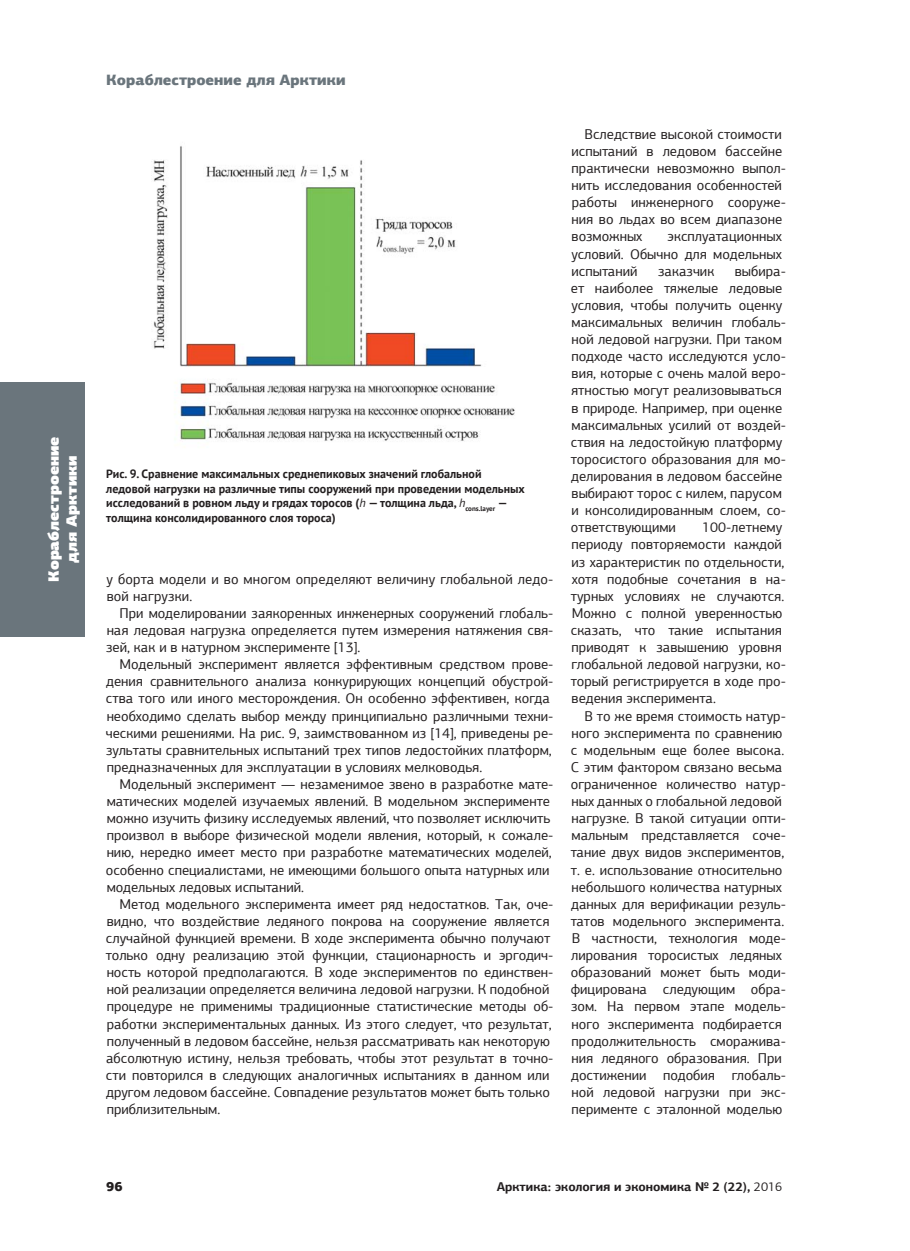
<style>
.page{position:relative;width:910px;height:1251px;background:#fff}
.page>*{position:absolute;margin:0;border:0;box-sizing:border-box;transform-origin:0 0}
.t1{font:900 15px/18px "PF Agora Sans Pro";color:#fff;text-align:center}
.t2{font:900 15px "PF Agora Sans Pro";color:#6a757c}
.t3{font:14.25px/17.1px "PF Agora Sans Pro";color:#231f20}
.t4{font:900 13.5px "PF Agora Sans Pro";color:#231f20}
.t5{font:700 12.75px "PF Agora Sans Pro";color:#231f20}
.t6{font:700 12px/14.4px "PT Sans";color:#231f20}
.s1{font-weight:400;font-style:italic}
.s2{font-weight:400}
</style>
<div class="page">
<div style="left:0;top:382px;width:85px;height:254px;background:#6a757c"></div>
<img style="left:153px;top:146px;width:362px;height:295px">
<p class="t1" style="left:46px;top:581px;width:147px;rotate:-90deg">Кораблестроение для Арктики</p>
<p class="t2" style="left:106px;top:74px;width:241px">Кораблестроение для Арктики</p>
<p class="t6" style="left:106px;top:466px;width:420px">Рис. 9. Сравнение максимальных среднепиковых значений глобальной ледовой нагрузки на различные типы сооружений при проведении модельных исследований в ровном льду и грядах торосов (<span class="s1">h</span> — толщина льда, <span class="s1">h</span><sub>cons.layer</sub> — толщина консолидированного слоя тороса)</p>
<p class="t3" style="left:106px;top:571px;width:448px">у борта модели и во многом определяют величину глобальной ледо&shy;вой нагрузки.</p>
<p class="t3" style="left:106px;top:605px;width:449px;text-align:justify;text-indent:13px">При моделировании заякоренных инженерных сооружений глобаль&shy;ная ледовая нагрузка определяется путем измерения натяжения свя&shy;зей, как и в натурном эксперименте [13].</p>
<p class="t3" style="left:106px;top:657px;width:449px;text-indent:14px">Модельный эксперимент является эффективным средством прове&shy;дения сравнительного анализа конкурирующих концепций обустрой&shy;ства того или иного месторождения. Он особенно эффективен, когда необходимо сделать выбор между принципиально различными техни&shy;ческими решениями. На рис. 9, заимствованном из [14], приведены ре&shy;зультаты сравнительных испытаний трех типов ледостойких платформ, предназначенных для эксплуатации в условиях мелководья.</p>
<p class="t3" style="left:106px;top:776px;width:449px;text-indent:14px">Модельный эксперимент — незаменимое звено в разработке мате&shy;матических моделей изучаемых явлений. В модельном эксперименте можно изучить физику исследуемых явлений, что позволяет исключить произвол в выборе физической модели явления, который, к сожале&shy;нию, нередко имеет место при разработке математических моделей, особенно специалистами, не имеющими большого опыта натурных или модельных ледовых испытаний.</p>
<p class="t3" style="left:106px;top:896px;width:449px;text-indent:14px">Метод модельного эксперимента имеет ряд недостатков. Так, оче&shy;видно, что воздействие ледяного покрова на сооружение является случайной функцией времени. В ходе эксперимента обычно получают только одну реализацию этой функции, стационарность и эргодич&shy;ность которой предполагаются. В ходе экспериментов по единствен&shy;ной реализации определяется величина ледовой нагрузки. К подобной процедуре не применимы традиционные статистические методы об&shy;работки экспериментальных данных. Из этого следует, что результат, полученный в ледовом бассейне, нельзя рассматривать как некоторую абсолютную истину, нельзя требовать, чтобы этот результат в точно&shy;сти повторился в следующих аналогичных испытаниях в данном или другом ледовом бассейне. Совпадение результатов может быть только приблизительным.</p>
<p class="t3" style="left:572px;top:127px;width:216px;text-indent:13px">Вследствие высокой стоимости испытаний в ледовом бассейне практически невозможно выпол&shy;нить исследования особенностей работы инженерного сооруже&shy;ния во льдах во всем диапазоне возможных</p>
<p class="t3" style="left:571px;top:229px;width:212px;text-align:justify;text-indent:96px">эксплуатационных условий. Обычно для модельных испытаний</p>
<p class="t3" style="left:571px;top:263px;width:217px;text-indent:164px">выбира&shy;ет наиболее тяжелые ледовые условия, чтобы получить оценку максимальных величин глобаль&shy;ной ледовой нагрузки. При таком подходе часто исследуются усло&shy;вия, которые с очень малой веро&shy;ятностью могут реализовываться в природе. Например, при оценке максимальных усилий от воздей&shy;ствия на ледостойкую платформу торосистого образования для мо&shy;делирования в ледовом бассейне выбирают торос с килем, парусом и консолидированным слоем, со&shy;ответствующими</p>
<p class="t3" style="left:658px;top:263px;width:58px">заказчик</p>
<p class="t3" style="left:571px;top:520px;width:217px;text-indent:131px">100-летнему периоду повторяемости каждой из характеристик по отдельности, хотя подобные сочетания в на&shy;турных условиях не случаются.<br>Можно с полной уверенностью сказать, что такие испытания приводят к завышению уровня глобальной ледовой нагрузки, ко&shy;торый регистрируется в ходе про&shy;ведения эксперимента.</p>
<p class="t3" style="left:571px;top:708px;width:217px;text-indent:14px">В то же время стоимость натур&shy;ного эксперимента по сравнению с модельным еще более высока.<br>С этим фактором связано весьма ограниченное количество натур&shy;ных данных о глобальной ледовой нагрузке. В такой ситуации опти&shy;мальным представляется соче&shy;тание двух видов экспериментов, т. е. использование относительно небольшого количества натурных данных для верификации резуль&shy;татов модельного эксперимента.<br>В частности, технология моде&shy;лирования торосистых ледяных образований может быть моди&shy;фицирована следующим обра&shy;зом. На первом этапе модель&shy;ного эксперимента подбирается продолжительность сморажива&shy;ния ледяного образования. При достижении подобия глобаль&shy;ной ледовой нагрузки при экс&shy;перименте с эталонной моделью</p>
<p class="t4" style="left:106px;top:1180px;width:18px">96</p>
<p class="t5" style="left:497px;top:1181px;width:287px">Арктика: экология и экономика № 2 (22), <span class="s2">2016</span></p>
</div>
